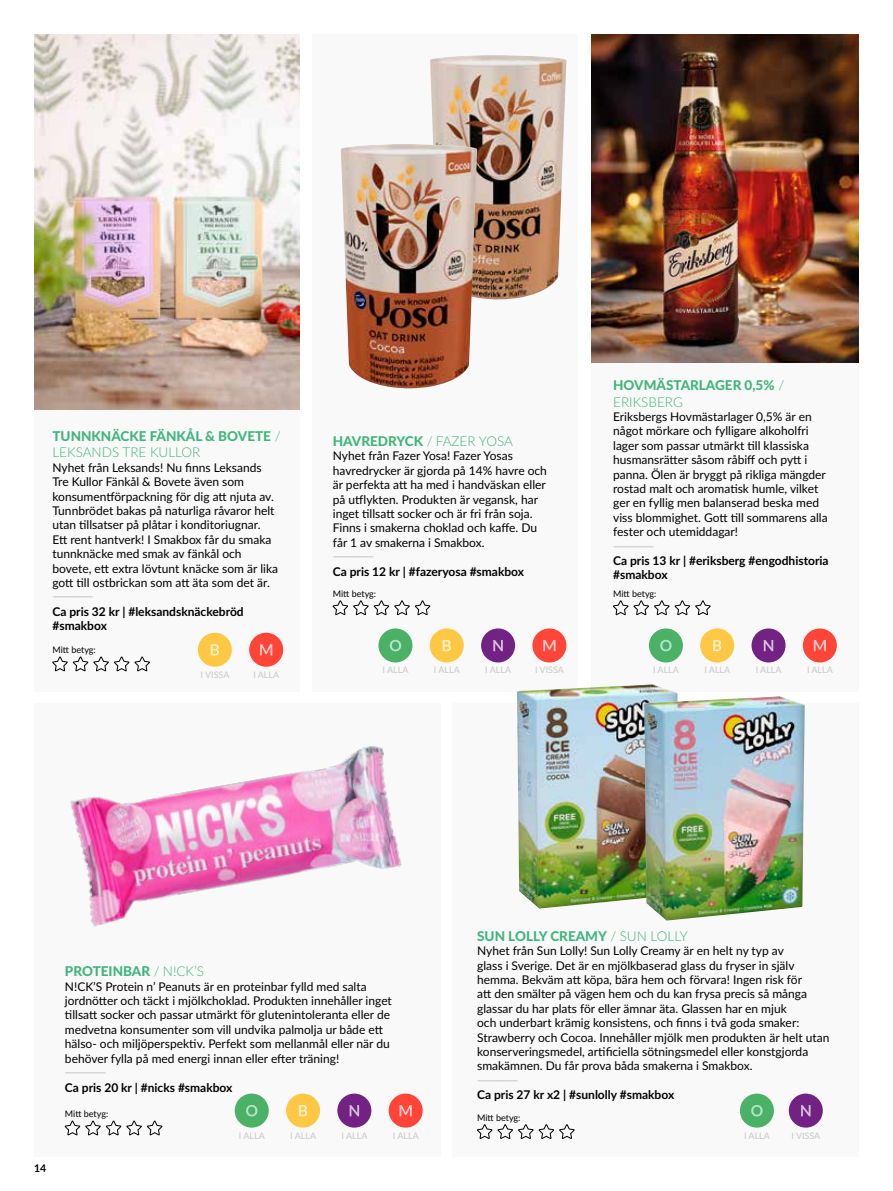
<style>
.page{position:relative;width:893px;height:1191px;background:#fff}
.page>*{position:absolute;margin:0;border:0;box-sizing:border-box;transform-origin:0 0}
.t1{font:800 13.5px/16.2px "Lato";color:#40b57b}
.t2{font:12px/14.4px "Lato";color:#000}
.t3{font:700 12px/14.4px "Lato";color:#000}
.t4{font:700 12px "Lato";color:#c8c8c8}
.t5{font:700 10.5px "Lato";color:#000}
.t6{font:9px "Lato";color:#c8c8c8}
.t7{font:9px "Lato";color:#000}
.s1{font-weight:300}
</style>
<div class="page">
<div style="left:34px;top:704px;width:407px;height:453px;background:#f9f9f9"></div>
<div style="left:34px;top:34px;width:266px;height:657px;background:#f9f9f9"></div>
<div style="left:313px;top:34px;width:265px;height:657px;background:#f9f9f9"></div>
<div style="left:591px;top:34px;width:268px;height:657px;background:#f9f9f9"></div>
<div style="left:452px;top:704px;width:407px;height:453px;background:#f9f9f9"></div>
<svg style="left:477px;top:1124px;width:98px;height:15px"></svg>
<svg style="left:333px;top:600px;width:98px;height:15px"></svg>
<svg style="left:65px;top:1120px;width:98px;height:15px"></svg>
<svg style="left:613px;top:600px;width:98px;height:15px"></svg>
<svg style="left:52px;top:656px;width:98px;height:15px"></svg>
<img style="left:517px;top:684px;width:160px;height:224px">
<img style="left:644px;top:696px;width:161px;height:224px">
<img style="left:430px;top:55px;width:136px;height:245px">
<img style="left:341px;top:144px;width:136px;height:245px">
<img style="left:70px;top:746px;width:332px;height:181px">
<img style="left:34px;top:34px;width:266px;height:375px">
<img style="left:591px;top:34px;width:268px;height:329px">
<div style="left:389px;top:1093px;width:34px;height:34px;background:#ff4438;border-radius:50%"></div>
<svg style="left:400px;top:1105px;width:12px;height:11px"></svg>
<div style="left:532px;top:628px;width:34px;height:34px;background:#ff4438;border-radius:50%"></div>
<svg style="left:543px;top:640px;width:12px;height:11px"></svg>
<div style="left:803px;top:628px;width:34px;height:34px;background:#ff4438;border-radius:50%"></div>
<svg style="left:814px;top:640px;width:12px;height:11px"></svg>
<div style="left:740px;top:1093px;width:34px;height:34px;background:#4bb166;border-radius:50%"></div>
<svg style="left:751px;top:1105px;width:12px;height:11px"></svg>
<div style="left:235px;top:1093px;width:34px;height:34px;background:#4bb166;border-radius:50%"></div>
<svg style="left:246px;top:1105px;width:11px;height:11px"></svg>
<div style="left:378px;top:628px;width:34px;height:34px;background:#4bb166;border-radius:50%"></div>
<svg style="left:390px;top:640px;width:11px;height:11px"></svg>
<div style="left:649px;top:628px;width:34px;height:34px;background:#4bb166;border-radius:50%"></div>
<svg style="left:660px;top:640px;width:12px;height:11px"></svg>
<div style="left:286px;top:1093px;width:34px;height:34px;background:#ffc844;border-radius:50%"></div>
<svg style="left:299px;top:1105px;width:8px;height:11px"></svg>
<div style="left:430px;top:628px;width:34px;height:34px;background:#ffc844;border-radius:50%"></div>
<svg style="left:443px;top:640px;width:8px;height:11px"></svg>
<div style="left:700px;top:628px;width:34px;height:34px;background:#ffc844;border-radius:50%"></div>
<svg style="left:713px;top:640px;width:8px;height:11px"></svg>
<div style="left:198px;top:632px;width:34px;height:34px;background:#ffc844;border-radius:50%"></div>
<svg style="left:211px;top:644px;width:8px;height:11px"></svg>
<div style="left:337px;top:1093px;width:34px;height:34px;background:#722282;border-radius:50%"></div>
<svg style="left:350px;top:1105px;width:9px;height:11px"></svg>
<div style="left:789px;top:1093px;width:34px;height:34px;background:#722282;border-radius:50%"></div>
<svg style="left:801px;top:1105px;width:9px;height:11px"></svg>
<div style="left:481px;top:628px;width:34px;height:34px;background:#722282;border-radius:50%"></div>
<svg style="left:493px;top:640px;width:10px;height:11px"></svg>
<div style="left:751px;top:628px;width:34px;height:34px;background:#722282;border-radius:50%"></div>
<svg style="left:764px;top:640px;width:9px;height:11px"></svg>
<div style="left:249px;top:632px;width:34px;height:34px;background:#ff4438;border-radius:50%"></div>
<svg style="left:260px;top:644px;width:12px;height:11px"></svg>
<p class="t1" style="left:52px;top:427px;width:230px">TUNNKNÄCKE FÄNKÅL &amp; BOVETE <span class="s1">/<br>LEKSANDS TRE KULLOR</span></p>
<p class="t2" style="left:52px;top:460px;width:227px">Nyhet från Leksands! Nu finns Leksands Tre Kullor Fänkål &amp; Bovete även som konsumentförpackning för dig att njuta av.<br>Tunnbrödet bakas på naturliga råvaror helt utan tillsatser på plåtar i konditoriugnar.<br>Ett rent hantverk! I Smakbox får du smaka tunnknäcke med smak av fänkål och bovete, ett extra lövtunt knäcke som är lika gott till ostbrickan som att äta som det är.</p>
<p class="t4" style="left:52px;top:588px;width:43px">—————</p>
<p class="t3" style="left:52px;top:604px;width:193px">Ca pris 32 kr | #leksandsknäckebröd #smakbox</p>
<p class="t7" style="left:52px;top:643px;width:45px">Mitt betyg:</p>
<p class="t6" style="left:201px;top:668px;width:30px">I VISSA</p>
<p class="t6" style="left:253px;top:668px;width:27px">I ALLA</p>
<p class="t1" style="left:333px;top:432px;width:182px">HAVREDRYCK <span class="s1">/ FAZER YOSA</span></p>
<p class="t2" style="left:333px;top:448px;width:216px">Nyhet från Fazer Yosa! Fazer Yosas havredrycker är gjorda på 14% havre och är perfekta att ha med i handväskan eller på utflykten. Produkten är vegansk, har inget tillsatt socker och är fri från soja.<br>Finns i smakerna choklad och kaffe. Du får 1 av smakerna i Smakbox.</p>
<p class="t4" style="left:333px;top:548px;width:43px">—————</p>
<p class="t3" style="left:333px;top:563px;width:193px">Ca pris 12 kr | #fazeryosa #smakbox</p>
<p class="t7" style="left:333px;top:587px;width:45px">Mitt betyg:</p>
<p class="t1" style="left:613px;top:377px;width:172px">HOVMÄSTARLAGER 0,5% <span class="s1">/<br>ERIKSBERG</span></p>
<p class="t2" style="left:613px;top:409px;width:216px">Eriksbergs Hovmästarlager 0,5% är en något mörkare och fylligare alkoholfri lager som passar utmärkt till klassiska husmansrätter såsom råbiff och pytt i panna. Ölen är bryggt på rikliga mängder rostad malt och aromatisk humle, vilket ger en fyllig men balanserad beska med viss blommighet. Gott till sommarens alla fester och utemiddagar!</p>
<p class="t4" style="left:613px;top:537px;width:43px">—————</p>
<p class="t3" style="left:613px;top:553px;width:217px">Ca pris 13 kr | #eriksberg #engodhistoria #smakbox</p>
<p class="t7" style="left:613px;top:587px;width:45px">Mitt betyg:</p>
<p class="t6" style="left:535px;top:663px;width:30px">I VISSA</p>
<p class="t6" style="left:807px;top:663px;width:27px">I ALLA</p>
<p class="t6" style="left:383px;top:663px;width:27px">I ALLA</p>
<p class="t6" style="left:653px;top:663px;width:27px">I ALLA</p>
<p class="t6" style="left:434px;top:663px;width:27px">I ALLA</p>
<p class="t6" style="left:704px;top:663px;width:27px">I ALLA</p>
<p class="t6" style="left:485px;top:663px;width:27px">I ALLA</p>
<p class="t6" style="left:756px;top:663px;width:27px">I ALLA</p>
<p class="t1" style="left:65px;top:962px;width:141px">PROTEINBAR <span class="s1">/ N!CK’S</span></p>
<p class="t2" style="left:65px;top:978px;width:328px">N!CK’S Protein n’ Peanuts är en proteinbar fylld med salta jordnötter och täckt i mjölkchoklad. Produkten innehåller inget tillsatt socker och passar utmärkt för glutenintoleranta eller de medvetna konsumenter som vill undvika palmolja ur både ett hälso- och miljöperspektiv. Perfekt som mellanmål eller när du behöver fylla på med energi innan eller efter träning!</p>
<p class="t4" style="left:65px;top:1064px;width:43px">—————</p>
<p class="t3" style="left:65px;top:1079px;width:169px">Ca pris 20 kr | #nicks #smakbox</p>
<p class="t7" style="left:65px;top:1107px;width:45px">Mitt betyg:</p>
<p class="t1" style="left:477px;top:927px;width:212px">SUN LOLLY CREAMY <span class="s1">/ SUN LOLLY</span></p>
<p class="t2" style="left:477px;top:943px;width:354px">Nyhet från Sun Lolly! Sun Lolly Creamy är en helt ny typ av<br>glass i Sverige. Det är en mjölkbaserad glass du fryser in själv hemma. Bekväm att köpa, bära hem och förvara! Ingen risk för<br>att den smälter på vägen hem och du kan frysa precis så många glassar du har plats för eller ämnar äta. Glassen har en mjuk<br>och underbart krämig konsistens, och finns i två goda smaker:<br>Strawberry och Cocoa. Innehåller mjölk men produkten är helt utan konserveringsmedel, artificiella sötningsmedel eller konstgjorda smakämnen. Du får prova båda smakerna i Smakbox.</p>
<p class="t4" style="left:477px;top:1071px;width:43px">—————</p>
<p class="t3" style="left:477px;top:1087px;width:199px">Ca pris 27 kr x2 | #sunlolly #smakbox</p>
<p class="t7" style="left:477px;top:1111px;width:45px">Mitt betyg:</p>
<p class="t5" style="left:34px;top:1160px;width:14px">14</p>
<p class="t6" style="left:342px;top:1128px;width:27px">I ALLA</p>
<p class="t6" style="left:791px;top:1128px;width:30px">I VISSA</p>
<p class="t6" style="left:239px;top:1128px;width:27px">I ALLA</p>
<p class="t6" style="left:744px;top:1128px;width:27px">I ALLA</p>
<p class="t6" style="left:290px;top:1128px;width:27px">I ALLA</p>
<p class="t6" style="left:393px;top:1128px;width:27px">I ALLA</p>
</div>
